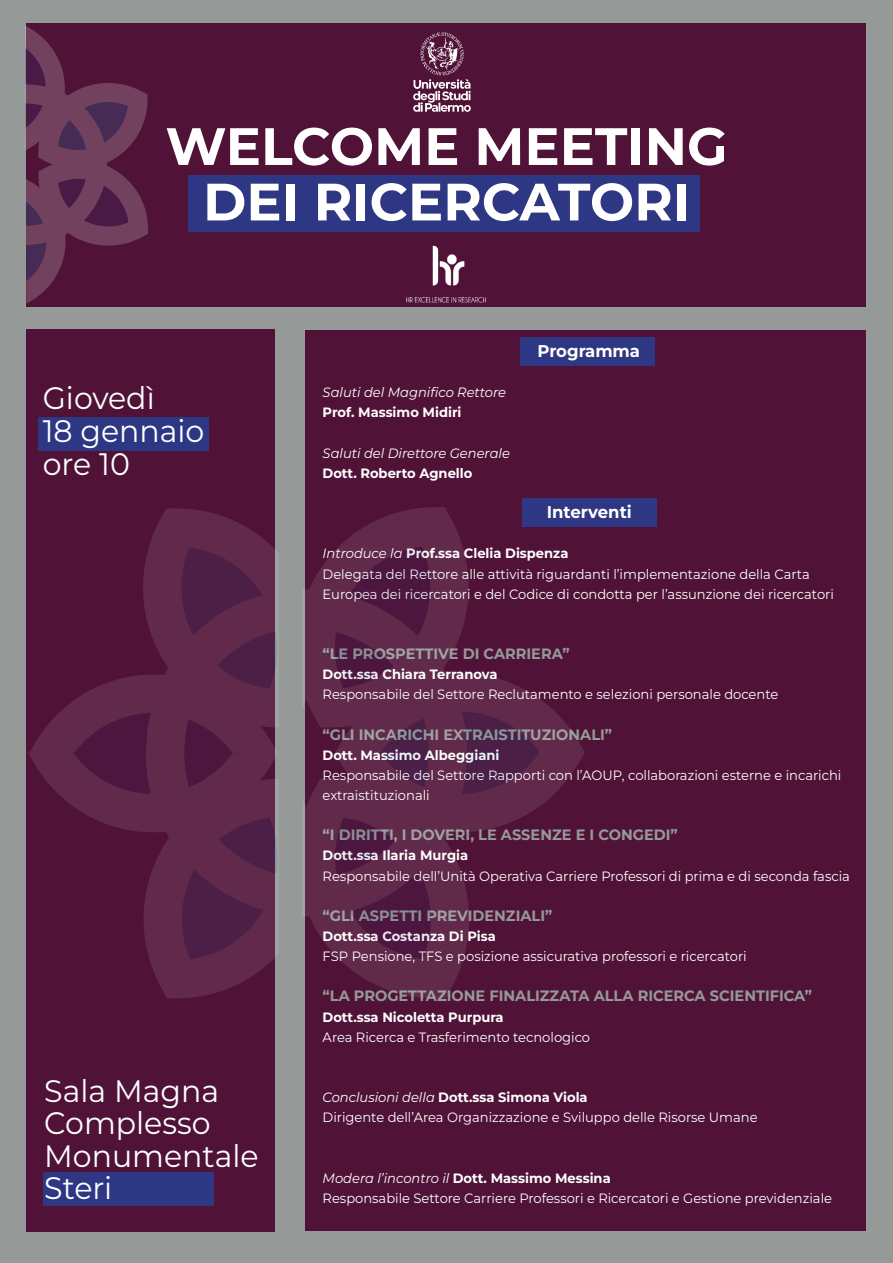
<style>
.page{position:relative;width:893px;height:1263px;background:#959998}
.page>*{position:absolute;margin:0;border:0;box-sizing:border-box;transform-origin:0 0}
.t1{font:700 52.5px/55.5px "Montserrat";color:#fff;text-align:center}
.t2{font:31.05px/32.5px "Montserrat";color:#fff}
.t3{font:700 17.1px "Montserrat";color:#fff}
.t4{font:700 15px "Montserrat";color:#959998}
.t5{font:13.5px/20.1px "Montserrat";color:#fff}
.t6{font:700 13.5px "Montserrat";color:#fff}
.t7{font:italic 13.5px "Montserrat";color:#fff}
.s1{font-style:italic}
.s2{font-weight:100}
.s3{font-weight:700}
</style>
<div class="page">
<div style="left:27px;top:23px;width:839px;height:284px;background:#501337"></div>
<div style="left:188px;top:176px;width:512px;height:56px;background:#2d3783"></div>
<img style="left:414px;top:33px;width:56px;height:78px">
<div style="left:27px;top:329px;width:248px;height:903px;background:#501337"></div>
<div style="left:43px;top:1172px;width:171px;height:33px;background:#2d3783"></div>
<div style="left:38px;top:417px;width:170px;height:33px;background:#2d3783"></div>
<div style="left:305px;top:330px;width:560px;height:900px;background:#501337"></div>
<div style="left:520px;top:337px;width:135px;height:29px;background:#2d3783"></div>
<div style="left:522px;top:498px;width:135px;height:29px;background:#2d3783"></div>
<svg style="left:25px;top:24px;width:123px;height:283px"></svg>
<div style="left:54px;top:105px;width:8px;height:8px;background:#72415e"></div>
<div style="left:86px;top:161px;width:8px;height:7px;background:#72415e"></div>
<div style="left:55px;top:216px;width:7px;height:8px;background:#72415e"></div>
<img style="left:406px;top:245px;width:81px;height:58px">
<svg style="left:26px;top:502px;width:251px;height:501px"></svg>
<div style="left:187px;top:810px;width:15px;height:15px;background:#612a4a"></div>
<svg style="left:305px;top:507px;width:279px;height:492px"></svg>
<div style="left:409px;top:811px;width:15px;height:14px;background:#612a4a"></div>
<svg style="left:305px;top:875px;width:9px;height:14px"></svg>
<h1 class="t1" style="left:165px;top:117px;width:563px">WELCOME MEETING<br>DEI RICERCATORI</h1>
<h2 class="t2" style="left:43px;top:381px;width:163px">Giovedì<br>18 gennaio ore 10</h2>
<h2 class="t2" style="left:44px;top:1073px;width:216px">Sala Magna<br>Complesso<br>Monumentale<br>Steri</h2>
<p class="t7" style="left:323px;top:383px;width:185px">Saluti del Magnifico Rettore</p>
<p class="t6" style="left:323px;top:404px;width:140px">Prof. Massimo Midiri</p>
<p class="t7" style="left:323px;top:444px;width:189px">Saluti del Direttore Generale</p>
<p class="t6" style="left:323px;top:464px;width:151px">Dott. Roberto Agnello</p>
<p class="t3" style="left:537px;top:340px;width:104px">Programma</p>
<p class="t3" style="left:547px;top:501px;width:87px">Interventi</p>
<p class="t5" style="left:323px;top:543px;width:513px"><span class="s1">Introduce la</span> <span class="s2">Prof.ssa Clelia Dispenza<br></span>Delegata del Rettore alle attività riguardanti l’implementazione della Carta<br>Europea dei ricercatori e del Codice di condotta per l’assunzione dei ricercatori</p>
<p class="t4" style="left:323px;top:644px;width:248px">“LE PROSPETTIVE DI CARRIERA”</p>
<p class="t6" style="left:323px;top:665px;width:176px">Dott.ssa Chiara Terranova</p>
<p class="t5" style="left:323px;top:684px;width:457px">Responsabile del Settore Reclutamento e selezioni personale docente</p>
<p class="t4" style="left:323px;top:724px;width:291px">“GLI INCARICHI EXTRAISTITUZIONALI”</p>
<p class="t6" style="left:323px;top:746px;width:178px">Dott. Massimo Albeggiani</p>
<p class="t5" style="left:323px;top:765px;width:520px">Responsabile del Settore Rapporti con l’AOUP, collaborazioni esterne e incarichi extraistituzionali</p>
<p class="t4" style="left:323px;top:825px;width:357px">“I DIRITTI, I DOVERI, LE ASSENZE E I CONGEDI”</p>
<p class="t6" style="left:323px;top:847px;width:147px">Dott.ssa Ilaria Murgia</p>
<p class="t5" style="left:323px;top:865px;width:529px">Responsabile dell’Unità Operativa Carriere Professori di prima e di seconda fascia</p>
<p class="t4" style="left:323px;top:905px;width:231px">“GLI ASPETTI PREVIDENZIALI”</p>
<p class="t6" style="left:323px;top:927px;width:175px">Dott.ssa Costanza Di Pisa</p>
<p class="t5" style="left:323px;top:946px;width:426px">FSP Pensione, TFS e posizione assicurativa professori e ricercatori</p>
<p class="t4" style="left:323px;top:986px;width:491px">“LA PROGETTAZIONE FINALIZZATA ALLA RICERCA SCIENTIFICA”</p>
<p class="t6" style="left:323px;top:1008px;width:182px">Dott.ssa Nicoletta Purpura</p>
<p class="t5" style="left:323px;top:1026px;width:269px">Area Ricerca e Trasferimento tecnologico</p>
<p class="t5" style="left:323px;top:1087px;width:436px"><span class="s1">Conclusioni della</span> <span class="s3">Dott.ssa Simona Viola<br></span>Dirigente dell’Area Organizzazione e Sviluppo delle Risorse Umane</p>
<p class="t5" style="left:323px;top:1167px;width:511px"><span class="s1">Modera l’incontro il</span> <span class="s3">Dott. Massimo Messina<br></span>Responsabile Settore Carriere Professori e Ricercatori e Gestione previdenziale</p>
</div>
